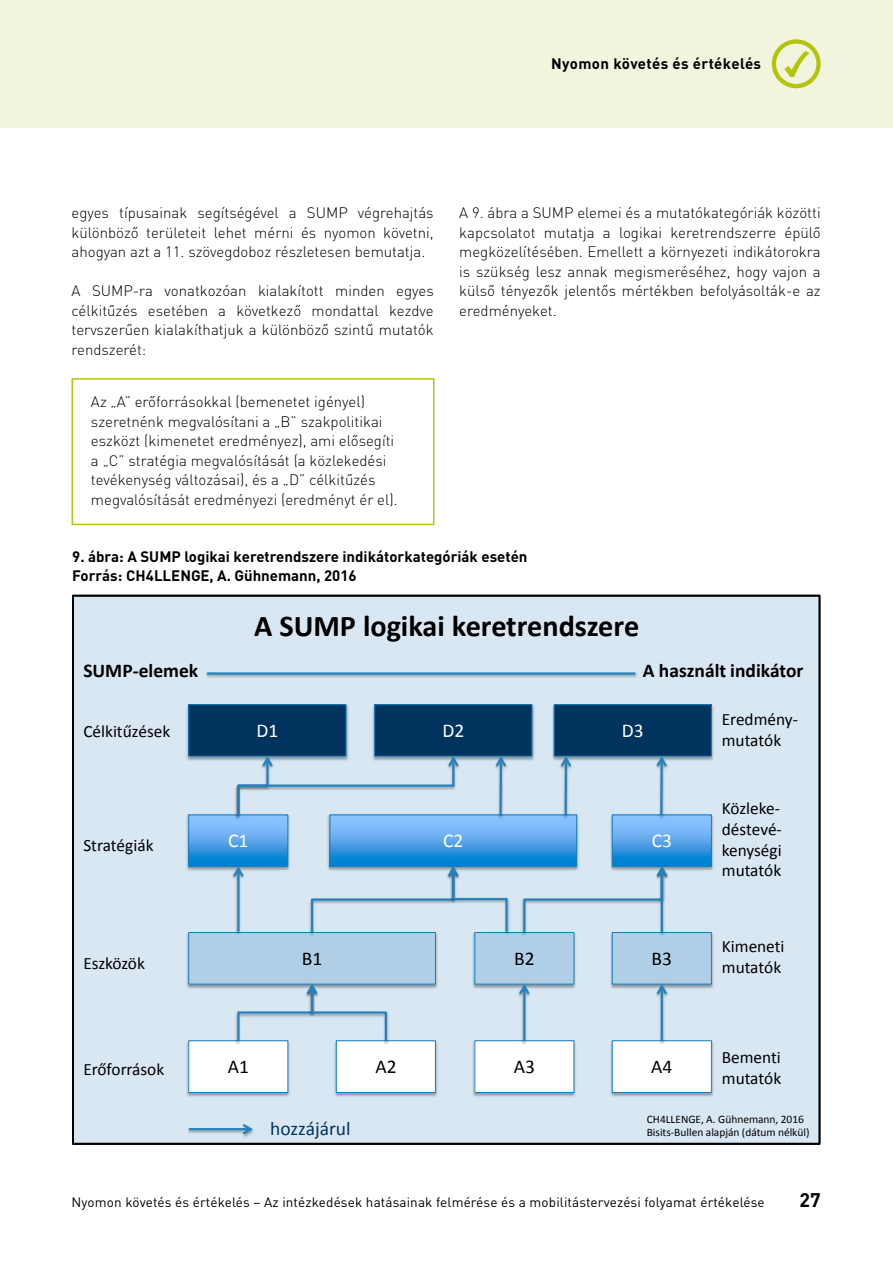
<style>
.page{position:relative;width:893px;height:1263px;background:#fff}
.page>*{position:absolute;margin:0;border:0;box-sizing:border-box;transform-origin:0 0}
.t1{font:700 30.3px "Calibri";color:#000}
.t2{font:700 19.5px "Calibri";color:#000}
.t3{font:19.5px "Calibri";color:#000}
.t4{font:19.5px "Calibri";color:#fff}
.t5{font:19.5px "Calibri";color:#00345f}
.t6{font:700 19.5px "DIN Pro";color:#000}
.t7{font:17.25px/20.9px "Calibri";color:#000}
.t8{font:300 15px/19.5px "DIN Pro";color:#000;text-align:justify}
.t9{font:700 15px/19.5px "DIN Pro";color:#000}
.t10{font:700 15px "DIN Pro";letter-spacing:.025em;color:#000}
.t11{font:13.5px "DIN Pro";letter-spacing:.01em;color:#000}
.t12{font:11.4px/13.6px "Calibri";color:#000}
</style>
<div class="page">
<div style="left:0;top:0;width:893px;height:128px;background:#f3f4de"></div>
<svg style="left:772px;top:39px;width:49px;height:49px"></svg>
<div style="left:73px;top:596px;width:746px;height:548px;background:#d9e7f3"></div>
<img style="left:186px;top:1041px;width:104px;height:56px">
<img style="left:212px;top:1093px;width:52px;height:2px">
<div style="left:189px;top:1041px;width:99px;height:51px;background:#fff"></div>
<div style="left:188px;top:1040px;width:100px;height:53px;border:1px solid #157fbe"></div>
<img style="left:334px;top:1041px;width:104px;height:56px">
<img style="left:360px;top:1093px;width:52px;height:2px">
<div style="left:336px;top:1041px;width:99px;height:51px;background:#fff"></div>
<div style="left:336px;top:1040px;width:100px;height:53px;border:1px solid #157fbe"></div>
<img style="left:472px;top:1040px;width:104px;height:57px">
<img style="left:498px;top:1093px;width:52px;height:2px">
<div style="left:475px;top:1041px;width:99px;height:51px;background:#fff"></div>
<div style="left:474px;top:1040px;width:100px;height:53px;border:1px solid #157fbe"></div>
<img style="left:610px;top:1040px;width:104px;height:57px">
<img style="left:636px;top:1093px;width:52px;height:2px">
<div style="left:612px;top:1041px;width:99px;height:51px;background:#fff"></div>
<div style="left:612px;top:1040px;width:100px;height:53px;border:1px solid #157fbe"></div>
<img style="left:186px;top:933px;width:252px;height:56px">
<div style="left:189px;top:932px;width:246px;height:52px;background:#b1cee7"></div>
<div style="left:188px;top:932px;width:248px;height:52px;border:1px solid #157fbe"></div>
<img style="left:472px;top:937px;width:104px;height:52px">
<img style="left:499px;top:984px;width:51px;height:3px">
<div style="left:475px;top:932px;width:99px;height:52px;background:#b1cee7"></div>
<div style="left:474px;top:932px;width:100px;height:52px;border:1px solid #157fbe"></div>
<img style="left:610px;top:933px;width:104px;height:56px">
<img style="left:636px;top:984px;width:51px;height:3px">
<div style="left:612px;top:932px;width:99px;height:52px;background:#b1cee7"></div>
<div style="left:612px;top:932px;width:100px;height:52px;border:1px solid #157fbe"></div>
<svg style="left:332px;top:816px;width:243px;height:49px;background:#61a9ed"></svg>
<div style="left:330px;top:814px;width:247px;height:53px;border:1px solid #157fbe"></div>
<img style="left:186px;top:815px;width:104px;height:56px">
<img style="left:213px;top:867px;width:51px;height:3px">
<svg style="left:190px;top:816px;width:96px;height:49px;background:#53a4ea"></svg>
<div style="left:188px;top:814px;width:100px;height:53px;border:1px solid #157fbe"></div>
<img style="left:610px;top:814px;width:104px;height:57px">
<img style="left:675px;top:867px;width:12px;height:3px">
<svg style="left:614px;top:816px;width:96px;height:49px;background:#5ba7ec"></svg>
<div style="left:612px;top:814px;width:100px;height:53px;border:1px solid #157fbe"></div>
<img style="left:234px;top:982px;width:65px;height:64px">
<img style="left:299px;top:982px;width:92px;height:64px">
<svg style="left:237px;top:984px;width:150px;height:57px"></svg>
<img style="left:511px;top:982px;width:27px;height:63px">
<svg style="left:519px;top:984px;width:10px;height:57px"></svg>
<img style="left:648px;top:982px;width:27px;height:63px">
<svg style="left:657px;top:984px;width:10px;height:57px"></svg>
<img style="left:225px;top:855px;width:27px;height:80px">
<svg style="left:233px;top:866px;width:11px;height:65px"></svg>
<img style="left:307px;top:855px;width:133px;height:83px">
<img style="left:440px;top:855px;width:71px;height:82px">
<svg style="left:311px;top:866px;width:197px;height:66px"></svg>
<img style="left:520px;top:855px;width:128px;height:83px">
<img style="left:648px;top:855px;width:27px;height:80px">
<svg style="left:523px;top:866px;width:144px;height:66px"></svg>
<img style="left:552px;top:704px;width:162px;height:57px">
<img style="left:606px;top:757px;width:42px;height:2px">
<div style="left:554px;top:705px;width:157px;height:51px;background:#00345f"></div>
<div style="left:554px;top:704px;width:158px;height:53px;border:1px solid #157fbe"></div>
<img style="left:186px;top:704px;width:163px;height:57px">
<div style="left:189px;top:705px;width:157px;height:51px;background:#00345f"></div>
<div style="left:188px;top:704px;width:158px;height:53px;border:1px solid #157fbe"></div>
<img style="left:372px;top:704px;width:163px;height:57px">
<img style="left:467px;top:757px;width:12px;height:2px">
<div style="left:374px;top:705px;width:158px;height:51px;background:#00345f"></div>
<div style="left:374px;top:704px;width:158px;height:53px;border:1px solid #157fbe"></div>
<img style="left:234px;top:744px;width:233px;height:76px">
<svg style="left:237px;top:756px;width:221px;height:59px"></svg>
<img style="left:488px;top:755px;width:26px;height:65px">
<svg style="left:496px;top:756px;width:10px;height:59px"></svg>
<img style="left:553px;top:744px;width:26px;height:76px">
<svg style="left:561px;top:756px;width:10px;height:59px"></svg>
<img style="left:648px;top:755px;width:27px;height:65px">
<svg style="left:656px;top:756px;width:11px;height:59px"></svg>
<img style="left:185px;top:1128px;width:81px;height:16px">
<svg style="left:189px;top:1124px;width:64px;height:10px"></svg>
<img style="left:206px;top:672px;width:431px;height:6px">
<hr style="left:207px;top:672px;width:428px;height:3px;background:#2482c1">
<div style="left:72px;top:378px;width:362px;height:147px;border:2px solid #b4c40c"></div>
<p class="t10" style="left:551px;top:54px;width:211px">Nyomon követés és értékelés</p>
<p class="t8" style="left:72px;top:202px;width:364px">egyes típusainak segítségével a SUMP végrehajtás különböző területeit lehet mérni és nyomon követni, ahogyan azt a 11. szövegdoboz részletesen bemutatja.</p>
<p class="t8" style="left:72px;top:280px;width:364px">A SUMP-ra vonatkozóan kialakított minden egyes célkitűzés esetében a következő mondattal kezdve tervszerűen kialakíthatjuk a különböző szintű mutatók rendszerét:</p>
<p class="t8" style="left:91px;top:391px;width:308px;text-align:left">Az „A” erőforrásokkal (bemenetet igényel) szeretnénk megvalósítani a „B” szakpolitikai eszközt (kimenetet eredményez), ami elősegíti a „C” stratégia megvalósítását (a közlekedési tevékenység változásai), és a „D” célkitűzés megvalósítását eredményezi (eredményt ér el).</p>
<p class="t8" style="left:459px;top:202px;width:363px">A 9. ábra a SUMP elemei és a mutatókategóriák közötti kapcsolatot mutatja a logikai keretrendszerre épülő megközelítésében. Emellett a környezeti indikátorokra is szükség lesz annak megismeréséhez, hogy vajon a külső tényezők jelentős mértékben befolyásolták-e az eredményeket.</p>
<p class="t9" style="left:72px;top:546px;width:457px">9. ábra: A SUMP logikai keretrendszere indikátorkategóriák esetén<br>Forrás: CH4LLENGE, A. Gühnemann, 2016</p>
<h1 class="t1" style="left:254px;top:607px;width:387px">A SUMP logikai keretrendszere</h1>
<h2 class="t2" style="left:83px;top:658px;width:116px">SUMP-elemek</h2>
<h2 class="t2" style="left:643px;top:658px;width:162px">A használt indikátor</h2>
<p class="t7" style="left:83px;top:720px;width:88px">Célkitűzések</p>
<h2 class="t4" style="left:256px;top:718px;width:23px">D1</h2>
<h2 class="t4" style="left:442px;top:718px;width:23px">D2</h2>
<h2 class="t4" style="left:622px;top:718px;width:23px">D3</h2>
<p class="t7" style="left:722px;top:709px;width:78px">Eredmény&shy;mutatók</p>
<p class="t7" style="left:83px;top:834px;width:72px">Stratégiák</p>
<h2 class="t4" style="left:228px;top:828px;width:22px">C1</h2>
<h2 class="t4" style="left:443px;top:828px;width:22px">C2</h2>
<h2 class="t4" style="left:652px;top:828px;width:22px">C3</h2>
<p class="t7" style="left:722px;top:798px;width:61px;text-align:justify">Közleke&shy;déstevé&shy;kenységi mutatók</p>
<p class="t7" style="left:83px;top:953px;width:63px">Eszközök</p>
<h2 class="t3" style="left:302px;top:946px;width:22px">B1</h2>
<h2 class="t3" style="left:514px;top:946px;width:22px">B2</h2>
<h2 class="t3" style="left:652px;top:946px;width:22px">B3</h2>
<p class="t7" style="left:722px;top:936px;width:64px">Kimeneti mutatók</p>
<p class="t7" style="left:83px;top:1059px;width:82px">Erőforrások</p>
<h2 class="t3" style="left:228px;top:1054px;width:23px">A1</h2>
<h2 class="t3" style="left:375px;top:1054px;width:23px">A2</h2>
<h2 class="t3" style="left:514px;top:1054px;width:23px">A3</h2>
<h2 class="t3" style="left:651px;top:1054px;width:23px">A4</h2>
<p class="t7" style="left:722px;top:1047px;width:61px">Bementi mutatók</p>
<h2 class="t5" style="left:270px;top:1116px;width:82px">hozzájárul</h2>
<p class="t12" style="left:647px;top:1112px;width:164px">CH4LLENGE, A. Gühnemann, 2016<br>Bisits-Bullen alapján (dátum nélkül)</p>
<p class="t11" style="left:72px;top:1193px;width:695px">Nyomon követés és értékelés – Az intézkedések hatásainak felmérése és a mobilitástervezési folyamat értékelése</p>
<h2 class="t6" style="left:799px;top:1187px;width:23px">27</h2>
</div>
